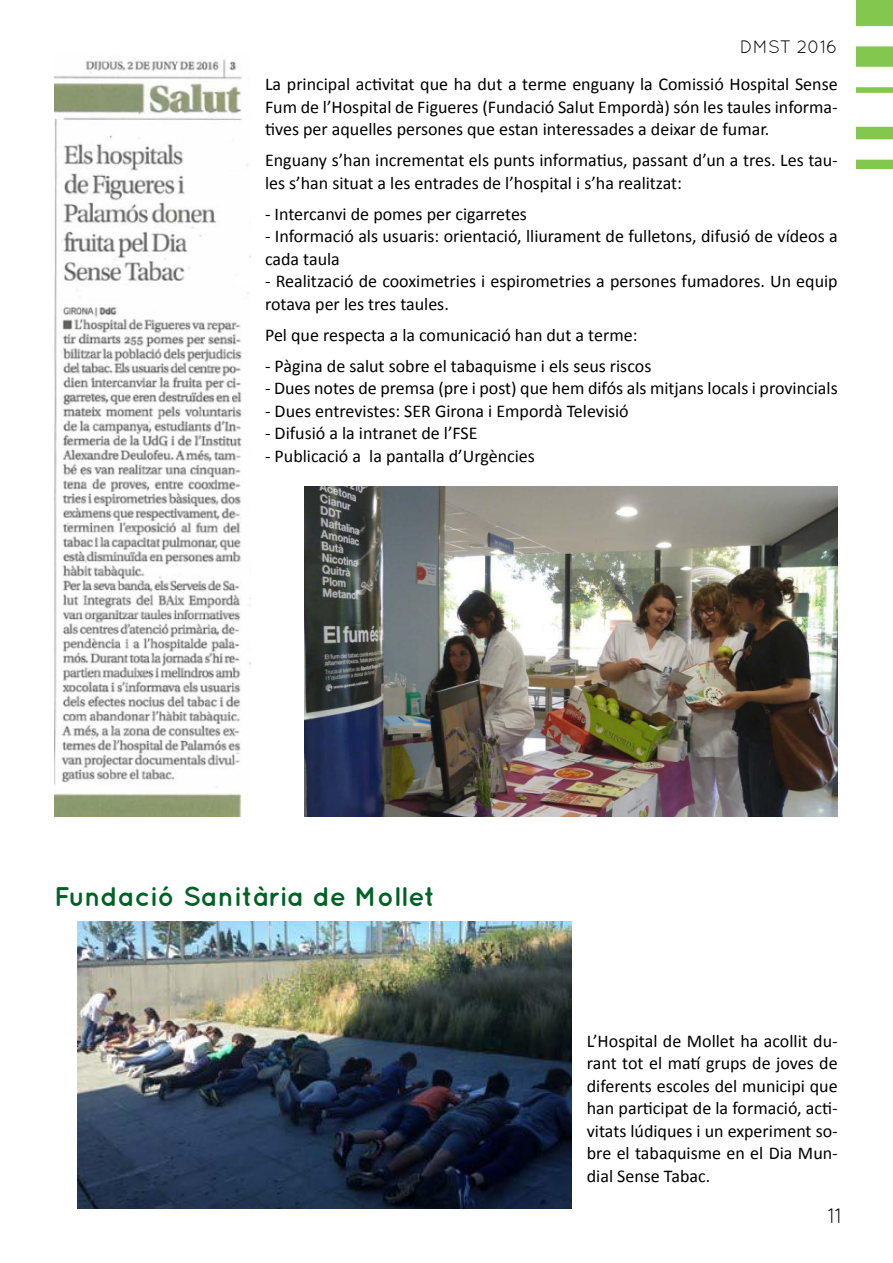
<style>
.page{position:relative;width:893px;height:1263px;background:#fff}
.page>*{position:absolute;margin:0;border:0;box-sizing:border-box;transform-origin:0 0}
.t1{font:700 27px "Quicksand";color:#006224}
.t2{font:21px "Quicksand";color:#000}
.t3{font:18px/22.5px "Calibri";color:#000}
.t4{font:18px "Quicksand";color:#000}
</style>
<div class="page">
<img style="left:856px;top:0;width:37px;height:169px">
<img style="left:54px;top:58px;width:196px;height:759px">
<img style="left:305px;top:486px;width:533px;height:331px">
<img style="left:78px;top:921px;width:493px;height:288px">
<p class="t4" style="left:740px;top:36px;width:99px">DMST 2016</p>
<p class="t3" style="left:265px;top:73px;width:574px;text-align:justify">La principal activitat que ha dut a terme enguany la Comissió Hospital Sense Fum de l’Hospital de Figueres (Fundació Salut Empordà) són les taules informa&shy;tives per aquelles persones que estan interessades a deixar de fumar.</p>
<p class="t3" style="left:265px;top:149px;width:574px">Enguany s’han incrementat els punts informatius, passant d’un a tres. Les tau&shy;les s’han situat a les entrades de l’hospital i s’ha realitzat:</p>
<p class="t3" style="left:265px;top:202px;width:263px">- Intercanvi de pomes per cigarretes</p>
<p class="t3" style="left:265px;top:225px;width:574px">- Informació als usuaris: orientació, lliurament de fulletons, difusió de vídeos a cada taula</p>
<p class="t3" style="left:265px;top:270px;width:574px">- Realització de cooximetries i espirometries a persones fumadores. Un equip rotava per les tres taules.</p>
<p class="t3" style="left:265px;top:323px;width:374px">Pel que respecta a la comunicació han dut a terme:</p>
<p class="t3" style="left:265px;top:354px;width:388px">- Pàgina de salut sobre el tabaquisme i els seus riscos</p>
<p class="t3" style="left:265px;top:377px;width:574px">- Dues notes de premsa (pre i post) que hem difós als mitjans locals i provincials</p>
<p class="t3" style="left:265px;top:399px;width:365px">- Dues entrevistes: SER Girona i Empordà Televisió</p>
<p class="t3" style="left:265px;top:422px;width:214px">- Difusió a la intranet de l’FSE</p>
<p class="t3" style="left:265px;top:444px;width:271px">- Publicació a la pantalla d’Urgències</p>
<h1 class="t1" style="left:54px;top:880px;width:382px">Fundació Sanitària de Mollet</h1>
<p class="t3" style="left:587px;top:1030px;width:252px;text-align:justify">L’Hospital de Mollet ha acollit du&shy;rant tot el matí grups de joves de diferents escoles del municipi que han participat de la formació, acti&shy;vitats lúdiques i un experiment so&shy;bre el tabaquisme en el Dia Mun&shy;dial Sense Tabac.</p>
<p class="t2" style="left:828px;top:1204px;width:16px">11</p>
</div>
